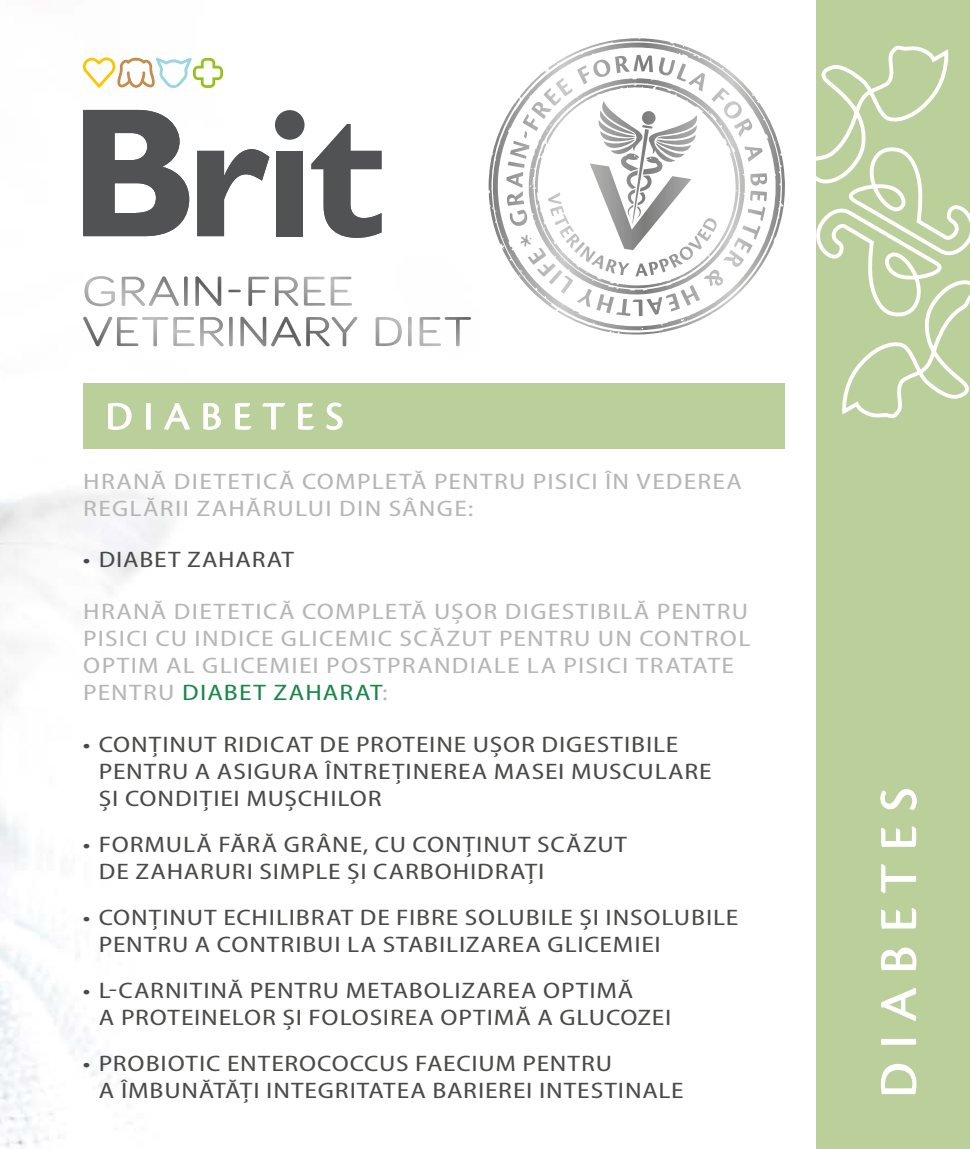
<style>
.page{position:relative;width:970px;height:1149px;background:#fff}
.page>*{position:absolute;margin:0;border:0;box-sizing:border-box;transform-origin:0 0}
.t1{font:54px "Cronos Pro";letter-spacing:.26em;color:#fff}
.t2{font:40.5px "Cronos Pro";letter-spacing:.26em;color:#fff}
.t3{font:semi-condensed 22.5px/27px "Myriad Pro";letter-spacing:.03em;color:#4a4a49;scale:1.23 1}
.t4{font:semi-condensed 22.5px/27px "Myriad Pro";letter-spacing:.045em;color:#b6b6b6;scale:1.23 1}
.s1{color:#19864a}
</style>
<div class="page">
<img style="left:0;top:71px;width:785px;height:1077px">
<div style="left:816px;top:0;width:153px;height:1148px;background:#bbcf9b"></div>
<svg style="left:880px;top:1063px;width:36px;height:31px"></svg>
<svg style="left:881px;top:1038px;width:35px;height:6px"></svg>
<svg style="left:881px;top:988px;width:35px;height:33px"></svg>
<svg style="left:880px;top:947px;width:36px;height:23px"></svg>
<svg style="left:881px;top:908px;width:35px;height:20px"></svg>
<svg style="left:881px;top:864px;width:35px;height:28px"></svg>
<svg style="left:881px;top:826px;width:35px;height:21px"></svg>
<svg style="left:880px;top:789px;width:37px;height:21px"></svg>
<div style="left:83px;top:383px;width:701px;height:65px;background:#bbcf9b"></div>
<svg style="left:108px;top:403px;width:24px;height:27px"></svg>
<svg style="left:146px;top:403px;width:5px;height:27px"></svg>
<svg style="left:164px;top:403px;width:26px;height:27px"></svg>
<svg style="left:203px;top:403px;width:18px;height:27px"></svg>
<svg style="left:235px;top:403px;width:16px;height:27px"></svg>
<svg style="left:263px;top:403px;width:22px;height:27px"></svg>
<svg style="left:298px;top:403px;width:16px;height:27px"></svg>
<svg style="left:326px;top:402px;width:17px;height:28px"></svg>
<svg style="left:548px;top:38px;width:236px;height:296px"></svg>
<div style="left:275px;top:110px;width:29px;height:30px;background:#515254;border-radius:50%"></div>
<svg style="left:83px;top:110px;width:106px;height:126px"></svg>
<svg style="left:197px;top:149px;width:72px;height:87px"></svg>
<div style="left:276px;top:151px;width:27px;height:85px;background:#515254"></div>
<svg style="left:311px;top:124px;width:70px;height:114px"></svg>
<svg style="left:83px;top:57px;width:140px;height:31px"></svg>
<svg style="left:84px;top:276px;width:268px;height:30px"></svg>
<svg style="left:816px;top:45px;width:153px;height:374px"></svg>
<h2 class="t2" style="left:105px;top:393px;width:239px">DIABETES</h2>
<p class="t4" style="left:83px;top:468px;width:537px">HRANĂ DIETETICĂ COMPLETĂ PENTRU PISICI ÎN VEDEREA<br>REGLĂRII ZAHĂRULUI DIN SÂNGE:</p>
<p class="t3" style="left:83px;top:546px;width:173px">• DIABET ZAHARAT</p>
<p class="t4" style="left:83px;top:597px;width:544px">HRANĂ DIETETICĂ COMPLETĂ UȘOR DIGESTIBILĂ PENTRU PISICI CU INDICE GLICEMIC SCĂZUT PENTRU UN CONTROL OPTIM AL GLICEMIEI POSTPRANDIALE LA PISICI TRATATE PENTRU <span class="s1">DIABET ZAHARAT</span>:</p>
<p class="t3" style="left:99px;top:730px;width:499px;text-indent:-16px">• CONȚINUT RIDICAT DE PROTEINE UȘOR DIGESTIBILE<br>PENTRU A ASIGURA ÎNTREȚINEREA MASEI MUSCULARE<br>ȘI CONDIȚIEI MUȘCHILOR</p>
<p class="t3" style="left:99px;top:830px;width:431px;text-indent:-16px">• FORMULĂ FĂRĂ GRÂNE, CU CONȚINUT SCĂZUT<br>DE ZAHARURI SIMPLE ȘI CARBOHIDRAȚI</p>
<p class="t3" style="left:99px;top:903px;width:521px;text-indent:-16px">• CONȚINUT ECHILIBRAT DE FIBRE SOLUBILE ȘI INSOLUBILE<br>PENTRU A CONTRIBUI LA STABILIZAREA GLICEMIEI</p>
<p class="t3" style="left:99px;top:976px;width:467px;text-indent:-16px">• L-CARNITINĂ PENTRU METABOLIZAREA OPTIMĂ<br>A PROTEINELOR ȘI FOLOSIREA OPTIMĂ A GLUCOZEI</p>
<p class="t3" style="left:99px;top:1049px;width:477px;text-indent:-16px">• PROBIOTIC ENTEROCOCCUS FAECIUM PENTRU<br>A ÎMBUNĂTĂȚI INTEGRITATEA BARIEREI INTESTINALE</p>
<h1 class="t1" style="left:867px;top:1097px;width:311px;rotate:-90deg">DIABETES</h1>
</div>
